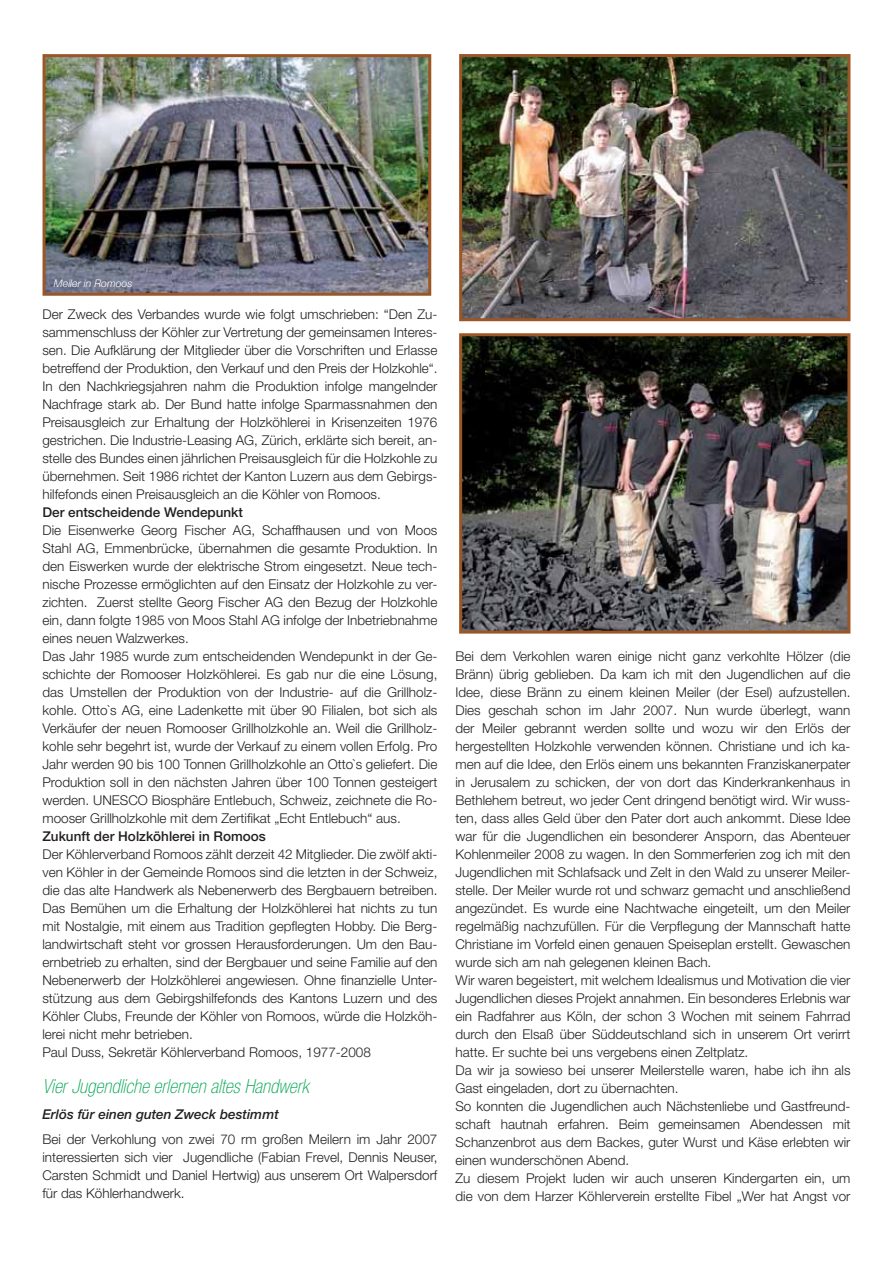
<style>
.page{position:relative;width:893px;height:1263px;background:#fff}
.page>*{position:absolute;margin:0;border:0;box-sizing:border-box;transform-origin:0 0}
.t1{font:italic 100 condensed 19.5px "Helvetica Neue";color:#00a650}
.t2{font:300 13.5px/18px "Helvetica Neue";color:#231f20}
.t3{font:500 13.5px "Helvetica Neue";color:#231f20}
.t4{font:italic 500 13.5px "Helvetica Neue";color:#231f20}
.t5{font:italic 300 10.5px "Helvetica Neue";color:#fff}
</style>
<div class="page">
<img style="left:463px;top:58px;width:383px;height:259px">
<div style="left:459px;top:54px;width:391px;height:267px;border:3px solid #9a5625"></div>
<img style="left:463px;top:337px;width:383px;height:293px">
<div style="left:459px;top:333px;width:391px;height:301px;border:3px solid #9a5625"></div>
<img style="left:47px;top:58px;width:380px;height:234px">
<div style="left:43px;top:54px;width:388px;height:242px;border:3px solid #9a5625"></div>
<p class="t5" style="left:54px;top:279px;width:80px">Meiler in Romoos</p>
<p class="t2" style="left:42px;top:307px;width:396px;text-align:justify">Der Zweck des Verbandes wurde wie folgt umschrieben: “Den Zu&shy;sammenschluss der Köhler zur Vertretung der gemeinsamen Interes&shy;sen. Die Aufklärung der Mitglieder über die Vorschriften und Erlasse betreffend der Produktion, den Verkauf und den Preis der Holzkohle“.<br>In den Nachkriegsjahren nahm die Produktion infolge mangelnder Nachfrage stark ab. Der Bund hatte infolge Sparmassnahmen den Preisausgleich zur Erhaltung der Holzköhlerei in Krisenzeiten 1976 gestrichen. Die Industrie-Leasing AG, Zürich, erklärte sich bereit, an&shy;stelle des Bundes einen jährlichen Preisausgleich für die Holzkohle zu übernehmen. Seit 1986 richtet der Kanton Luzern aus dem Gebirgs&shy;hilfefonds einen Preisausgleich an die Köhler von Romoos.</p>
<p class="t3" style="left:42px;top:508px;width:202px">Der entscheidende Wendepunkt</p>
<p class="t2" style="left:42px;top:523px;width:396px">Die Eisenwerke Georg Fischer AG, Schaffhausen und von Moos Stahl AG, Emmenbrücke, übernahmen die gesamte Produktion. In den Eiswerken wurde der elektrische Strom eingesetzt. Neue tech&shy;nische Prozesse ermöglichten auf den Einsatz der Holzkohle zu ver&shy;zichten. Zuerst stellte Georg Fischer AG den Bezug der Holzkohle ein, dann folgte 1985 von Moos Stahl AG infolge der Inbetriebnahme eines neuen Walzwerkes.<br>Das Jahr 1985 wurde zum entscheidenden Wendepunkt in der Ge&shy;schichte der Romooser Holzköhlerei. Es gab nur die eine Lösung, das Umstellen der Produktion von der Industrie- auf die Grillholz&shy;kohle. Otto`s AG, eine Ladenkette mit über 90 Filialen, bot sich als Verkäufer der neuen Romooser Grillholzkohle an. Weil die Grillholz&shy;kohle sehr begehrt ist, wurde der Verkauf zu einem vollen Erfolg. Pro Jahr werden 90 bis 100 Tonnen Grillholzkohle an Otto`s geliefert. Die Produktion soll in den nächsten Jahren über 100 Tonnen gesteigert werden. UNESCO Biosphäre Entlebuch, Schweiz, zeichnete die Ro&shy;mooser Grillholzkohle mit dem Zertifikat „Echt Entlebuch“ aus.</p>
<p class="t3" style="left:42px;top:831px;width:225px">Zukunft der Holzköhlerei in Romoos</p>
<p class="t2" style="left:42px;top:847px;width:396px">Der Köhlerverband Romoos zählt derzeit 42 Mitglieder. Die zwölf akti&shy;ven Köhler in der Gemeinde Romoos sind die letzten in der Schweiz, die das alte Handwerk als Nebenerwerb des Bergbauern betreiben.<br>Das Bemühen um die Erhaltung der Holzköhlerei hat nichts zu tun mit Nostalgie, mit einem aus Tradition gepflegten Hobby. Die Berg&shy;landwirtschaft steht vor grossen Herausforderungen. Um den Bau&shy;ernbetrieb zu erhalten, sind der Bergbauer und seine Familie auf den Nebenerwerb der Holzköhlerei angewiesen. Ohne finanzielle Unter&shy;stützung aus dem Gebirgshilfefonds des Kantons Luzern und des Köhler Clubs, Freunde der Köhler von Romoos, würde die Holzköh&shy;lerei nicht mehr betrieben.<br>Paul Duss, Sekretär Köhlerverband Romoos, 1977-2008</p>
<h1 class="t1" style="left:42px;top:1079px;width:268px">Vier Jugendliche erlernen altes Handwerk</h1>
<p class="t4" style="left:42px;top:1109px;width:238px">Erlös für einen guten Zweck bestimmt</p>
<p class="t2" style="left:42px;top:1132px;width:396px;text-align:justify">Bei der Verkohlung von zwei 70 rm großen Meilern im Jahr 2007 interessierten sich vier Jugendliche (Fabian Frevel, Dennis Neuser, Carsten Schmidt und Daniel Hertwig) aus unserem Ort Walpersdorf für das Köhlerhandwerk.</p>
<p class="t2" style="left:455px;top:649px;width:396px">Bei dem Verkohlen waren einige nicht ganz verkohlte Hölzer (die Bränn) übrig geblieben. Da kam ich mit den Jugendlichen auf die Idee, diese Bränn zu einem kleinen Meiler (der Esel) aufzustellen.<br>Dies geschah schon im Jahr 2007. Nun wurde überlegt, wann der Meiler gebrannt werden sollte und wozu wir den Erlös der hergestellten Holzkohle verwenden können. Christiane und ich ka&shy;men auf die Idee, den Erlös einem uns bekannten Franziskanerpater in Jerusalem zu schicken, der von dort das Kinderkrankenhaus in Bethlehem betreut, wo jeder Cent dringend benötigt wird. Wir wuss&shy;ten, dass alles Geld über den Pater dort auch ankommt. Diese Idee war für die Jugendlichen ein besonderer Ansporn, das Abenteuer Kohlenmeiler 2008 zu wagen. In den Sommerferien zog ich mit den Jugendlichen mit Schlafsack und Zelt in den Wald zu unserer Meiler&shy;stelle. Der Meiler wurde rot und schwarz gemacht und anschließend angezündet. Es wurde eine Nachtwache eingeteilt, um den Meiler regelmäßig nachzufüllen. Für die Verpflegung der Mannschaft hatte Christiane im Vorfeld einen genauen Speiseplan erstellt. Gewaschen wurde sich am nah gelegenen kleinen Bach.<br>Wir waren begeistert, mit welchem Idealismus und Motivation die vier Jugendlichen dieses Projekt annahmen. Ein besonderes Erlebnis war ein Radfahrer aus Köln, der schon 3 Wochen mit seinem Fahrrad durch den Elsaß über Süddeutschland sich in unserem Ort verirrt hatte. Er suchte bei uns vergebens einen Zeltplatz.<br>Da wir ja sowieso bei unserer Meilerstelle waren, habe ich ihn als Gast eingeladen, dort zu übernachten.<br>So konnten die Jugendlichen auch Nächstenliebe und Gastfreund&shy;schaft hautnah erfahren. Beim gemeinsamen Abendessen mit Schanzenbrot aus dem Backes, guter Wurst und Käse erlebten wir einen wunderschönen Abend.<br>Zu diesem Projekt luden wir auch unseren Kindergarten ein, um die von dem Harzer Köhlerverein erstellte Fibel „Wer hat Angst vor</p>
</div>
